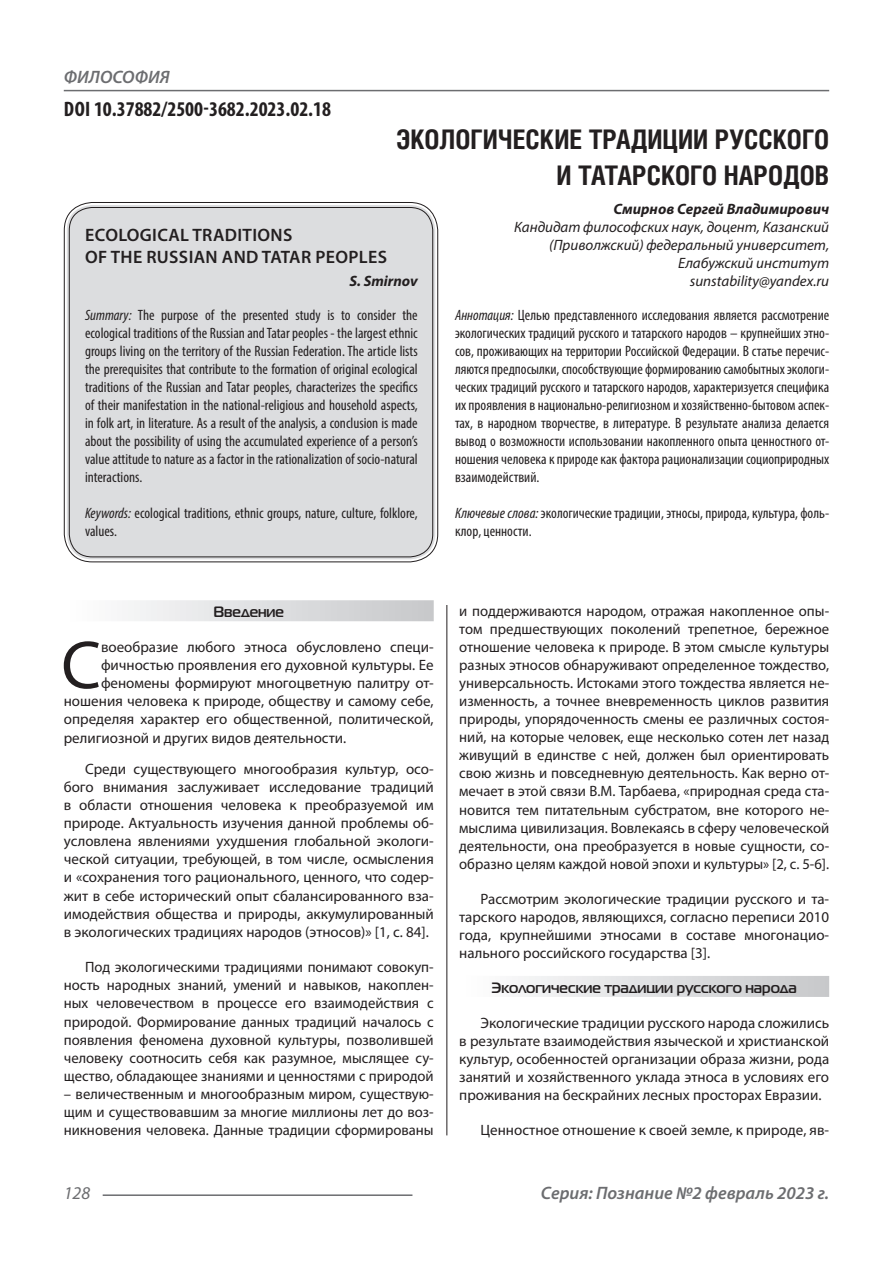
<style>
.page{position:relative;width:893px;height:1263px;background:#fff}
.page>*{position:absolute;margin:0;border:0;box-sizing:border-box;transform-origin:0 0}
.Статья_текст_первый{font:68.4px "Myriad Pro";color:#231f20}
.Статья_название{font:700 27px "Helios Cond C";color:#231f20}
.ДОИ{font:700 condensed 21px "Myriad Pro";color:#231f20}
.Статья_название_англ{font:600 18px "Myriad Pro";letter-spacing:.02em;color:#231f20}
.t1{font:italic 600 18px "Myriad Pro";color:#6c6d70}
.t2{font:italic 18px "Myriad Pro";color:#6c6d70}
.Статья_текст{font:15px/18px "Myriad Pro";color:#231f20;text-align:justify}
.Статья_аннотация_тек{font:condensed 15px/18px "Myriad Pro";color:#231f20;text-align:justify}
.Статья_аннотация_анг{font:condensed 15px/18px "Myriad Pro";color:#231f20;text-align:justify}
.Статья_текст_первый-2{font:15px "Myriad Pro";color:#231f20}
.Статья_автор_инфо{font:italic 15px/18px "Myriad Pro";color:#231f20;text-align:right}
.Статья_подзаголовок{font:700 15px "Magistral C";color:#231f20}
.Статья_автор_фио_рус{font:italic 700 15px "Myriad Pro";color:#231f20}
.Статья_автор_англ{font:italic 700 15px "Myriad Pro";color:#231f20}
.s1{font-style:italic}
</style>
<div class="page">
<hr style="left:446px;top:128px;width:1px;height:1007px;background:#231f20">
<hr style="left:103px;top:1194px;width:309px;height:2px;background:#6c6d70">
<hr style="left:64px;top:90px;width:765px;height:1px;background:#6c6d70">
<div style="left:67px;top:205px;width:368px;height:354px;background:#dcdddf;border-radius:26px"></div>
<div style="left:69px;top:207px;width:364px;height:350px;border:1px solid #231f20;border-radius:23px"></div>
<div style="left:64px;top:600px;width:370px;height:21px;background:linear-gradient(to right,#fefeff,#c6c8ca)"></div>
<div style="left:459px;top:976px;width:370px;height:21px;background:linear-gradient(to right,#fefeff,#c6c8ca)"></div>
<p class="t1" style="left:64px;top:66px;width:107px">ФИЛОСОФИЯ</p>
<p class="ДОИ" style="left:64px;top:96px;width:269px">DOI 10.37882/2500-3682.2023.02.18</p>
<p class="Статья_название" style="left:396px;top:124px;width:434px">ЭКОЛОГИЧЕСКИЕ ТРАДИЦИИ РУССКОГО</p>
<p class="Статья_название" style="left:557px;top:160px;width:274px">И ТАТАРСКОГО НАРОДОВ</p>
<p class="Статья_автор_фио_рус" style="left:613px;top:199px;width:217px">Смирнов Сергей Владимирович</p>
<p class="Статья_автор_инфо" style="left:514px;top:218px;width:317px">Кандидат философских наук, доцент, Казанский (Приволжский) федеральный университет,</p>
<p class="Статья_автор_инфо" style="left:678px;top:254px;width:153px">Елабужский институт</p>
<p class="Статья_автор_инфо" style="left:690px;top:272px;width:141px">sunstability@yandex.ru</p>
<p class="Статья_аннотация_тек" style="left:455px;top:305px;width:376px"><span class="s1">Аннотация:</span> Целью представленного исследования является рассмотрение экологических традиций русского и татарского народов – крупнейших этно&shy;сов, проживающих на территории Российской Федерации. В статье перечис&shy;ляются предпосылки, способствующие формированию самобытных экологи&shy;ческих традиций русского и татарского народов, характеризуется специфика их проявления в национально-религиозном и хозяйственно-бытовом аспек&shy;тах, в народном творчестве, в литературе. В результате анализа делается вывод о возможности использовании накопленного опыта ценностного от&shy;ношения человека к природе как фактора рационализации социоприродных взаимодействий.</p>
<p class="Статья_аннотация_тек" style="left:455px;top:503px;width:376px"><span class="s1">Ключевые слова:</span> экологические традиции, этносы, природа, культура, фоль&shy;клор, ценности.</p>
<p class="Статья_название_англ" style="left:85px;top:224px;width:209px">ECOLOGICAL TRADITIONS</p>
<p class="Статья_название_англ" style="left:85px;top:246px;width:303px">OF THE RUSSIAN AND TATAR PEOPLES</p>
<p class="Статья_автор_англ" style="left:349px;top:271px;width:70px">S. Smirnov</p>
<p class="Статья_аннотация_анг" style="left:85px;top:305px;width:334px"><span class="s1">Summary:</span> The purpose of the presented study is to consider the ecological traditions of the Russian and Tatar peoples - the largest ethnic groups living on the territory of the Russian Federation. The article lists the prerequisites that contribute to the formation of original ecological traditions of the Russian and Tatar peoples, characterizes the specifics of their manifestation in the national-religious and household aspects, in folk art, in literature. As a result of the analysis, a conclusion is made about the possibility of using the accumulated experience of a person’s value attitude to nature as a factor in the rationalization of socio-natural interactions.</p>
<p class="Статья_аннотация_анг" style="left:85px;top:503px;width:334px"><span class="s1">Keywords:</span> ecological traditions, ethnic groups, nature, culture, folklore, values.</p>
<p class="Статья_подзаголовок" style="left:213px;top:603px;width:72px">Введение</p>
<p class="Статья_текст_первый" style="left:61px;top:623px;width:41px">С</p>
<p class="Статья_текст_первый-2" style="left:101px;top:638px;width:334px">воеобразие любого этноса обусловлено специ-</p>
<p class="Статья_текст_первый-2" style="left:101px;top:656px;width:334px">фичностью проявления его духовной культуры. Ее</p>
<p class="Статья_текст_первый-2" style="left:101px;top:674px;width:334px">феномены формируют многоцветную палитру от-</p>
<p class="Статья_текст_первый-2" style="left:64px;top:692px;width:371px">ношения человека к природе, обществу и самому себе,</p>
<p class="Статья_текст_первый-2" style="left:64px;top:710px;width:371px">определяя характер его общественной, политической,</p>
<p class="Статья_текст_первый-2" style="left:64px;top:728px;width:284px">религиозной и других видов деятельности.</p>
<p class="Статья_текст" style="left:64px;top:759px;width:371px;text-indent:21px">Среди существующего многообразия культур, осо&shy;бого внимания заслуживает исследование традиций в области отношения человека к преобразуемой им природе. Актуальность изучения данной проблемы об&shy;условлена явлениями ухудшения глобальной экологи&shy;ческой ситуации, требующей, в том числе, осмысления и «сохранения того рационального, ценного, что содер&shy;жит в себе исторический опыт сбалансированного вза&shy;имодействия общества и природы, аккумулированный в экологических традициях народов (этносов)» [1, с. 84].</p>
<p class="Статья_текст" style="left:64px;top:958px;width:371px;text-indent:21px">Под экологическими традициями понимают совокуп&shy;ность народных знаний, умений и навыков, накоплен&shy;ных человечеством в процессе его взаимодействия с природой. Формирование данных традиций началось с появления феномена духовной культуры, позволившей человеку соотносить себя как разумное, мыслящее су&shy;щество, обладающее знаниями и ценностями с природой</p>
<p class="Статья_текст" style="left:64px;top:1085px;width:371px">– величественным и многообразным миром, существую&shy;щим и существовавшим за многие миллионы лет до воз&shy;никновения человека. Данные традиции сформированы</p>
<p class="Статья_текст" style="left:459px;top:602px;width:371px">и поддерживаются народом, отражая накопленное опы&shy;том предшествующих поколений трепетное, бережное отношение человека к природе. В этом смысле культуры разных этносов обнаруживают определенное тождество, универсальность. Истоками этого тождества является не&shy;изменность, а точнее вневременность циклов развития природы, упорядоченность смены ее различных состоя&shy;ний, на которые человек, еще несколько сотен лет назад живущий в единстве с ней, должен был ориентировать свою жизнь и повседневную деятельность. Как верно от&shy;мечает в этой связи В.М. Тарбаева, «природная среда ста&shy;новится тем питательным субстратом, вне которого не&shy;мыслима цивилизация. Вовлекаясь в сферу человеческой деятельности, она преобразуется в новые сущности, со&shy;образно целям каждой новой эпохи и культуры» [2, с. 5-6].</p>
<p class="Статья_текст" style="left:459px;top:889px;width:371px;text-indent:21px">Рассмотрим экологические традиции русского и та&shy;тарского народов, являющихся, согласно переписи 2010 года, крупнейшими этносами в составе многонацио&shy;нального российского государства [3].</p>
<p class="Статья_подзаголовок" style="left:492px;top:978px;width:307px">Экологические традиции русского народа</p>
<p class="Статья_текст" style="left:459px;top:1013px;width:371px;text-indent:21px">Экологические традиции русского народа сложились в результате взаимодействия языческой и христианской культур, особенностей организации образа жизни, рода занятий и хозяйственного уклада этноса в условиях его проживания на бескрайних лесных просторах Евразии.</p>
<p class="Статья_текст" style="left:480px;top:1120px;width:350px">Ценностное отношение к своей земле, к природе, яв-</p>
<p class="t2" style="left:64px;top:1182px;width:28px">128</p>
<p class="t1" style="left:541px;top:1182px;width:290px">Серия: Познание №2 февраль 2023 г.</p>
</div>
